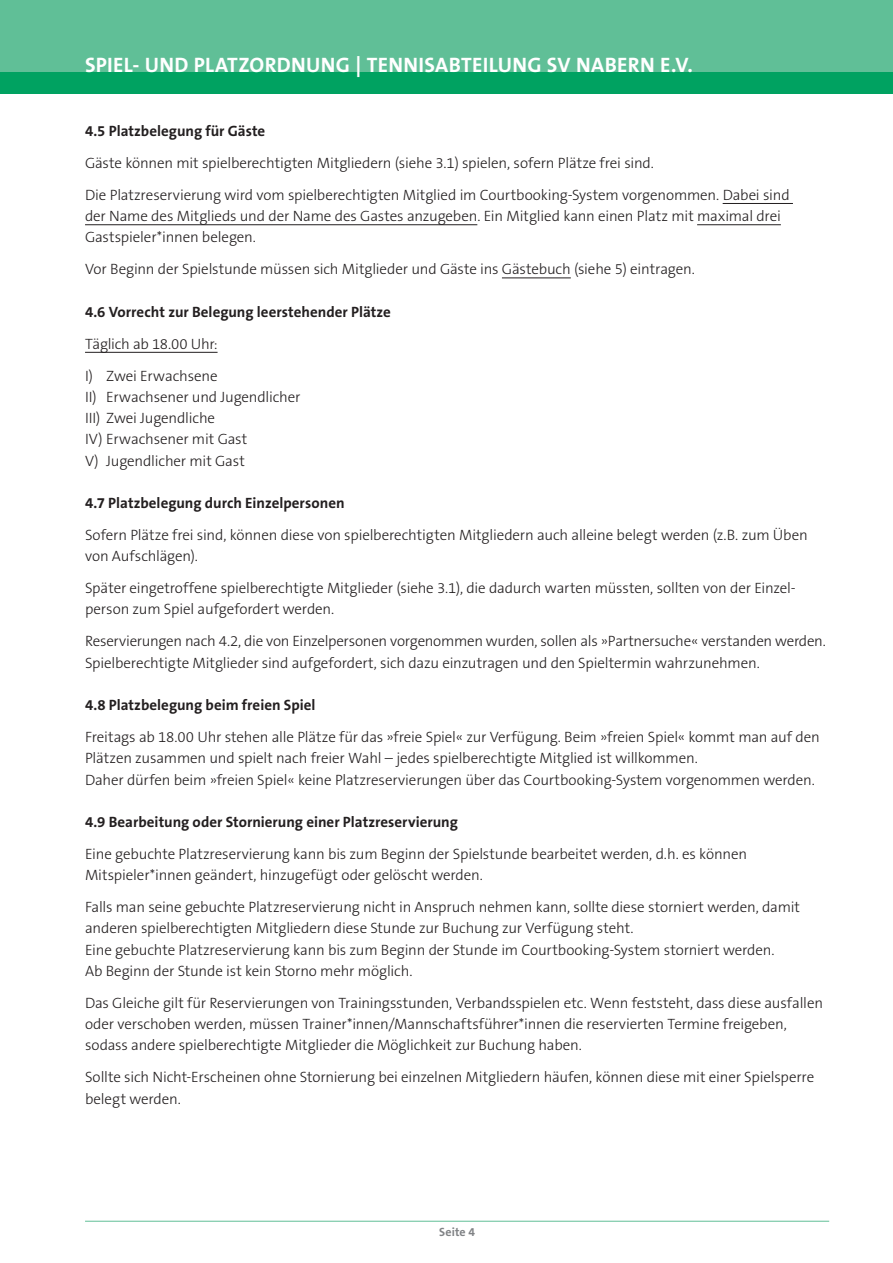
<style>
.page{position:relative;width:893px;height:1263px;background:#fff}
.page>*{position:absolute;margin:0;border:0;box-sizing:border-box;transform-origin:0 0}
.t1{font:700 21px "The Sans B7";letter-spacing:.015em;color:#fff}
.Copy_10pt_ohne_Raste{font:300 15px/21.3px "The Sans B3";letter-spacing:-.01em;color:#231f20}
.Copy_10pt_ohne_Raste-2{font:700 15px "The Sans B7";color:#231f20}
.t2{font:700 12px "The Sans B7";letter-spacing:.01em;color:#808285}
</style>
<div class="page">
<div style="left:0;top:0;width:893px;height:94px;background:#60bf97"></div>
<div style="left:0;top:72px;width:893px;height:22px;background:#00a261"></div>
<hr style="left:85px;top:1221px;width:744px;height:1px;background:#60bf97">
<hr style="left:723px;top:203px;width:70px;height:1px;background:#231f20">
<hr style="left:85px;top:224px;width:392px;height:1px;background:#231f20">
<hr style="left:697px;top:224px;width:84px;height:1px;background:#231f20">
<hr style="left:502px;top:278px;width:69px;height:1px;background:#231f20">
<hr style="left:85px;top:352px;width:133px;height:1px;background:#231f20">
<h1 class="t1" style="left:85px;top:54px;width:609px">SPIEL- UND PLATZORDNUNG | TENNISABTEILUNG SV NABERN E.V.</h1>
<p class="Copy_10pt_ohne_Raste-2" style="left:85px;top:123px;width:182px">4.5 Platzbelegung für Gäste</p>
<p class="Copy_10pt_ohne_Raste" style="left:85px;top:153px;width:570px">Gäste können mit spielberechtigten Mitgliedern (siehe 3.1) spielen, sofern Plätze frei sind.</p>
<p class="Copy_10pt_ohne_Raste" style="left:85px;top:185px;width:706px">Die Platzreservierung wird vom spielberechtigten Mitglied im Courtbooking-System vorgenommen. Dabei sind der Name des Mitglieds und der Name des Gastes anzugeben. Ein Mitglied kann einen Platz mit maximal drei<br>Gastspieler*innen belegen.</p>
<p class="Copy_10pt_ohne_Raste" style="left:85px;top:259px;width:611px">Vor Beginn der Spielstunde müssen sich Mitglieder und Gäste ins Gästebuch (siehe 5) eintragen.</p>
<p class="Copy_10pt_ohne_Raste-2" style="left:85px;top:304px;width:307px">4.6 Vorrecht zur Belegung leerstehender Plätze</p>
<p class="Copy_10pt_ohne_Raste" style="left:85px;top:334px;width:134px">Täglich ab 18.00 Uhr:</p>
<p class="Copy_10pt_ohne_Raste" style="left:85px;top:365px;width:134px">I) Zwei Erwachsene</p>
<p class="Copy_10pt_ohne_Raste" style="left:85px;top:387px;width:217px">II) Erwachsener und Jugendlicher</p>
<p class="Copy_10pt_ohne_Raste" style="left:85px;top:408px;width:132px">III) Zwei Jugendliche</p>
<p class="Copy_10pt_ohne_Raste" style="left:85px;top:429px;width:164px">IV) Erwachsener mit Gast</p>
<p class="Copy_10pt_ohne_Raste" style="left:85px;top:450px;width:161px">V) Jugendlicher mit Gast</p>
<p class="Copy_10pt_ohne_Raste-2" style="left:85px;top:495px;width:261px">4.7 Platzbelegung durch Einzelpersonen</p>
<p class="Copy_10pt_ohne_Raste" style="left:85px;top:525px;width:724px">Sofern Plätze frei sind, können diese von spielberechtigten Mitgliedern auch alleine belegt werden (z.B. zum Üben von Aufschlägen).</p>
<p class="Copy_10pt_ohne_Raste" style="left:85px;top:578px;width:712px">Später eingetroffene spielberechtigte Mitglieder (siehe 3.1), die dadurch warten müssten, sollten von der Einzel&shy;person zum Spiel aufgefordert werden.</p>
<p class="Copy_10pt_ohne_Raste" style="left:85px;top:631px;width:742px">Reservierungen nach 4.2, die von Einzelpersonen vorgenommen wurden, sollen als »Partnersuche« verstanden werden.<br>Spielberechtigte Mitglieder sind aufgefordert, sich dazu einzutragen und den Spieltermin wahrzunehmen.</p>
<p class="Copy_10pt_ohne_Raste-2" style="left:85px;top:697px;width:232px">4.8 Platzbelegung beim freien Spiel</p>
<p class="Copy_10pt_ohne_Raste" style="left:85px;top:727px;width:736px">Freitags ab 18.00 Uhr stehen alle Plätze für das »freie Spiel« zur Verfügung. Beim »freien Spiel« kommt man auf den<br>Plätzen zusammen und spielt nach freier Wahl – jedes spielberechtigte Mitglied ist willkommen.<br>Daher dürfen beim »freien Spiel« keine Platzreservierungen über das Courtbooking-System vorgenommen werden.</p>
<p class="Copy_10pt_ohne_Raste-2" style="left:85px;top:814px;width:374px">4.9 Bearbeitung oder Stornierung einer Platzreservierung</p>
<p class="Copy_10pt_ohne_Raste" style="left:85px;top:844px;width:663px">Eine gebuchte Platzreservierung kann bis zum Beginn der Spielstunde bearbeitet werden, d.h. es können<br>Mitspieler*innen geändert, hinzugefügt oder gelöscht werden.</p>
<p class="Copy_10pt_ohne_Raste" style="left:85px;top:897px;width:717px">Falls man seine gebuchte Platzreservierung nicht in Anspruch nehmen kann, sollte diese storniert werden, damit anderen spielberechtigten Mitgliedern diese Stunde zur Buchung zur Verfügung steht.<br>Eine gebuchte Platzreservierung kann bis zum Beginn der Stunde im Courtbooking-System storniert werden.<br>Ab Beginn der Stunde ist kein Storno mehr möglich.</p>
<p class="Copy_10pt_ohne_Raste" style="left:85px;top:993px;width:739px">Das Gleiche gilt für Reservierungen von Trainingsstunden, Verbandsspielen etc. Wenn feststeht, dass diese ausfallen oder verschoben werden, müssen Trainer*innen/Mannschaftsführer*innen die reservierten Termine freigeben, sodass andere spielberechtigte Mitglieder die Möglichkeit zur Buchung haben.</p>
<p class="Copy_10pt_ohne_Raste" style="left:85px;top:1067px;width:731px">Sollte sich Nicht-Erscheinen ohne Stornierung bei einzelnen Mitgliedern häufen, können diese mit einer Spielsperre belegt werden.</p>
<p class="t2" style="left:439px;top:1226px;width:37px">Seite 4</p>
</div>
